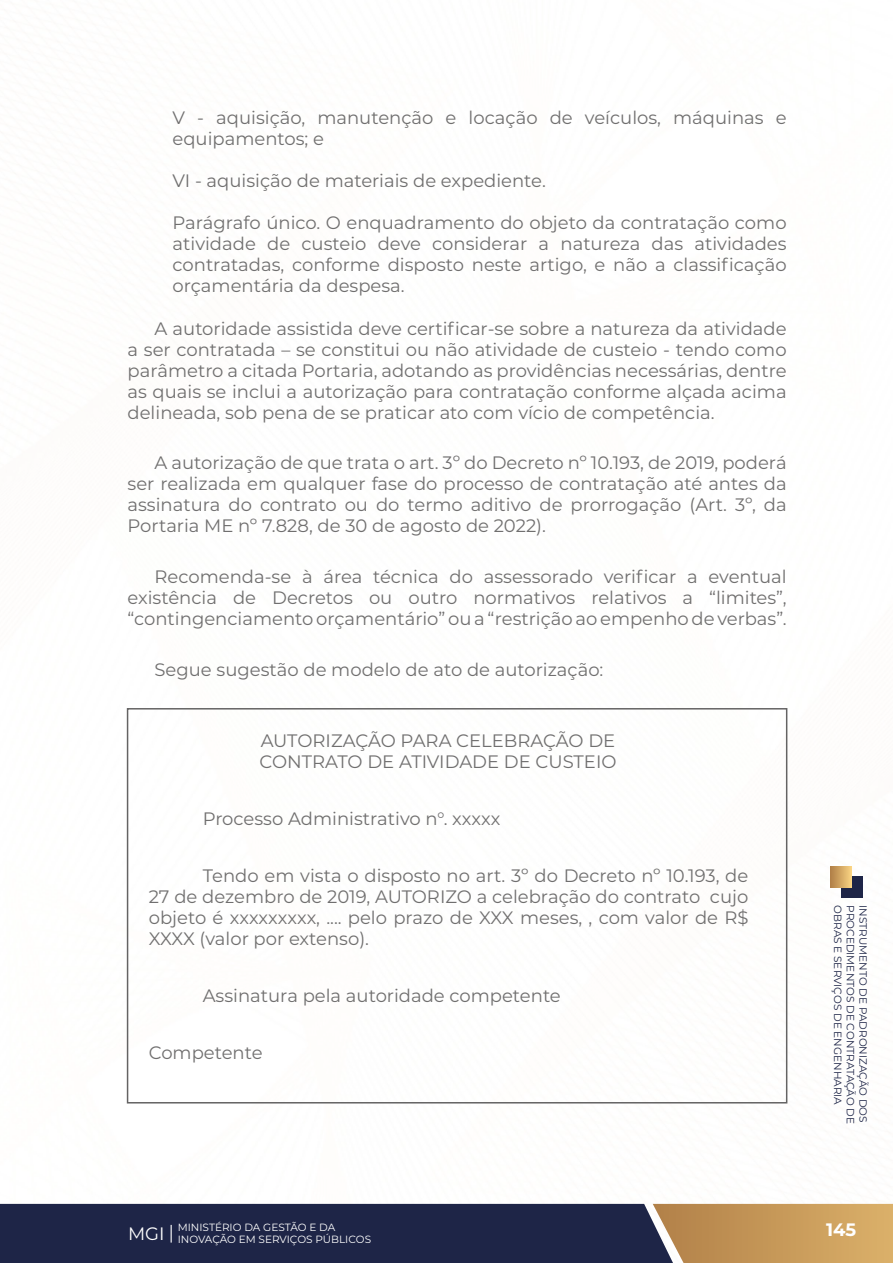
<style>
.page{position:relative;width:893px;height:1263px;background:#fff}
.page>*{position:absolute;margin:0;border:0;box-sizing:border-box;transform-origin:0 0}
.t1{font:18px/21px "Montserrat";color:#706f6f;text-align:justify}
.t2{font:700 18px "Montserrat";color:#fff}
.t3{font:10.5px/12.6px "Montserrat";color:#1e2547}
.t4{font:10.5px "Montserrat";color:#fff}
</style>
<div class="page">
<svg style="left:830px;top:866px;width:32px;height:32px"></svg>
<svg style="left:0;top:1204px;width:893px;height:59px;background:#4b444d"></svg>
<div style="left:127px;top:708px;width:660px;height:395px;border:2px solid #646363"></div>
<p class="t1" style="left:173px;top:106px;width:616px">V - aquisição, manutenção e locação de veículos, máquinas e equipamentos; e</p>
<p class="t1" style="left:173px;top:169px;width:375px">VI - aquisição de materiais de expediente.</p>
<p class="t1" style="left:173px;top:212px;width:616px">Parágrafo único. O enquadramento do objeto da contratação como atividade de custeio deve considerar a natureza das atividades contratadas, conforme disposto neste artigo, e não a classificação orçamentária da despesa.</p>
<p class="t1" style="left:128px;top:317px;width:661px;text-indent:27px">A autoridade assistida deve certificar-se sobre a natureza da atividade a ser contratada – se constitui ou não atividade de custeio - tendo como parâmetro a citada Portaria, adotando as providências necessárias, dentre as quais se inclui a autorização para contratação conforme alçada acima delineada, sob pena de se praticar ato com vício de competência.</p>
<p class="t1" style="left:128px;top:452px;width:661px;text-indent:27px">A autorização de que trata o art. 3º do Decreto nº 10.193, de 2019, poderá ser realizada em qualquer fase do processo de contratação até antes da assinatura do contrato ou do termo aditivo de prorrogação (Art. 3º, da Portaria ME nº 7.828, de 30 de agosto de 2022).</p>
<p class="t1" style="left:128px;top:566px;width:661px;text-indent:27px">Recomenda-se à área técnica do assessorado verificar a eventual existência de Decretos ou outro normativos relativos a “limites”, “contingenciamento orçamentário” ou a “restrição ao empenho de verbas”.</p>
<p class="t1" style="left:155px;top:658px;width:450px">Segue sugestão de modelo de ato de autorização:</p>
<p class="t1" style="left:259px;top:729px;width:359px">AUTORIZAÇÃO PARA CELEBRAÇÃO DE<br>CONTRATO DE ATIVIDADE DE CUSTEIO</p>
<p class="t1" style="left:203px;top:807px;width:299px">Processo Administrativo n°. xxxxx</p>
<p class="t1" style="left:149px;top:864px;width:601px;text-indent:54px">Tendo em vista o disposto no art. 3º do Decreto nº 10.193, de 27 de dezembro de 2019, AUTORIZO a celebração do contrato cujo objeto é xxxxxxxxx, .... pelo prazo de XXX meses, , com valor de R$ XXXX (valor por extenso).</p>
<p class="t1" style="left:203px;top:984px;width:359px">Assinatura pela autoridade competente</p>
<p class="t1" style="left:149px;top:1041px;width:115px">Competente</p>
<p class="t3" style="left:870px;top:905px;width:220px;rotate:90deg">INSTRUMENTO DE PADRONIZAÇÃO DOS<br>PROCEDIMENTOS DE CONTRATAÇÃO DE<br>OBRAS E SERVIÇOS DE ENGENHARIA</p>
<p class="t4" style="left:178px;top:1220px;width:159px">MINISTÉRIO DA GESTÃO E DA</p>
<p class="t2" style="left:826px;top:1216px;width:32px">145</p>
<p class="t4" style="left:128px;top:1232px;width:245px"><sup>MGI</sup> INOVAÇÃO EM SERVIÇOS PÚBLICOS</p>
</div>
